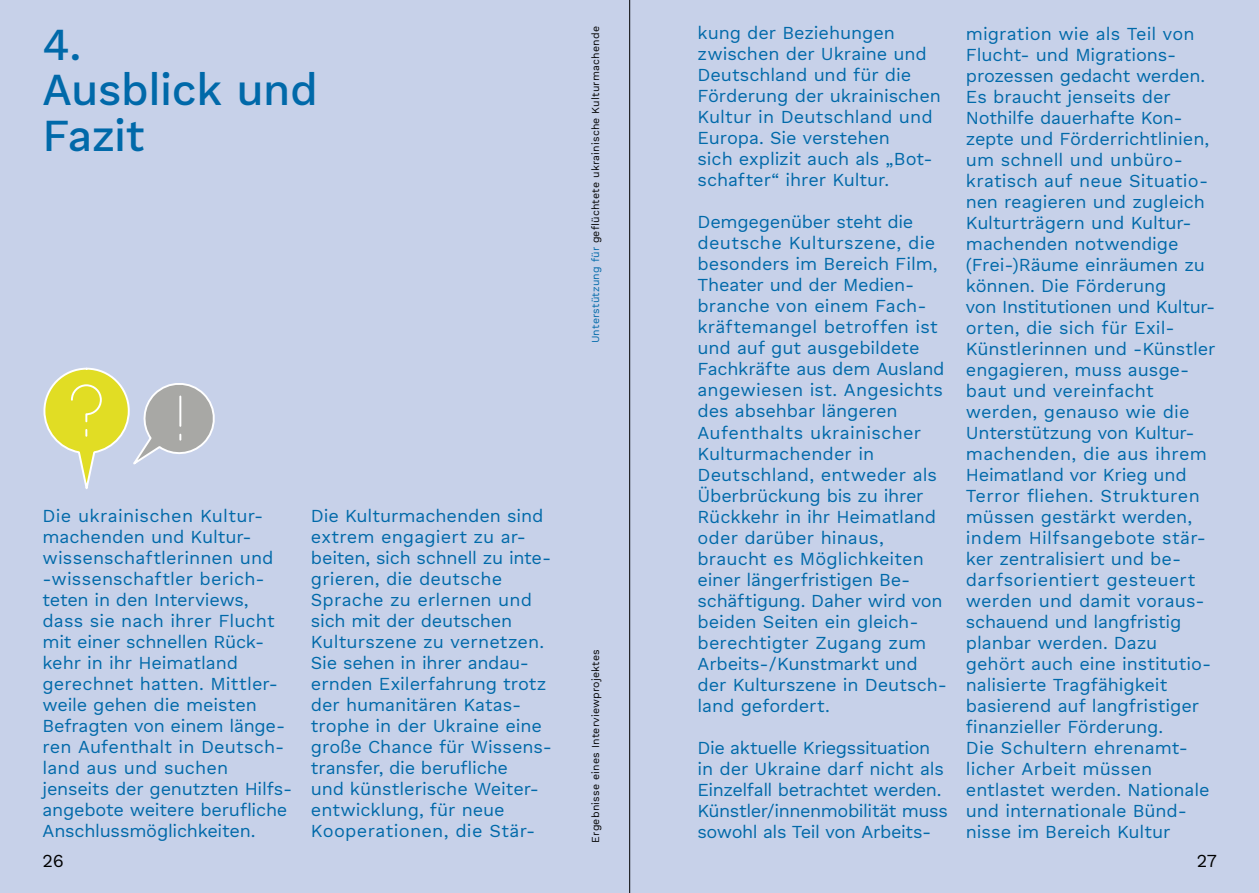
<style>
.page{position:relative;width:1259px;height:893px;background:#c7d1e9}
.page>*{position:absolute;margin:0;border:0;box-sizing:border-box;transform-origin:0 0}
.t1{font:500 45px/45.8px "Work Sans DUK";letter-spacing:-.01em;color:#0069a9}
.t2{font:18px/21px "Work Sans DUK";letter-spacing:-.005em;color:#0069a9}
.t3{font:18px/21px "Work Sans DUK";letter-spacing:-.025em;color:#0069a9}
.t4{font:18px "Work Sans DUK";color:#000}
.t5{font:10.5px "Work Sans DUK";letter-spacing:.02em;color:#000}
.s1{color:#0069a9}
</style>
<div class="page">
<svg style="left:43px;top:367px;width:172px;height:122px"></svg>
<hr style="left:629px;top:0;width:1px;height:893px;background:#000">
<h1 class="t1" style="left:43px;top:24px;width:277px">4.<br>Ausblick und<br>Fazit</h1>
<p class="t5" style="left:589px;top:343px;width:319px;rotate:-90deg"><span class="s1">Unterstützung für</span> geflüchtete ukrainische Kulturmachende</p>
<p class="t2" style="left:43px;top:506px;width:251px">Die ukrainischen Kultur&shy;machenden und Kultur&shy;wissenschaftlerinnen und -wissenschaftler berich&shy;teten in den Interviews, dass sie nach ihrer Flucht mit einer schnellen Rück&shy;kehr in ihr Heimatland gerechnet hatten. Mittler&shy;weile gehen die meisten<br>Befragten von einem länge&shy;ren Aufenthalt in Deutsch&shy;land aus und suchen jenseits der genutzten Hilfs&shy;angebote weitere berufliche<br>Anschlussmöglichkeiten.</p>
<p class="t2" style="left:311px;top:506px;width:243px">Die Kulturmachenden sind extrem engagiert zu ar&shy;beiten, sich schnell zu inte&shy;grieren, die deutsche<br>Sprache zu erlernen und sich mit der deutschen<br>Kulturszene zu vernetzen.<br>Sie sehen in ihrer andau&shy;ernden Exilerfahrung trotz der humanitären Katas&shy;trophe in der Ukraine eine große Chance für Wissens&shy;transfer, die berufliche<br>und künstlerische Weiter&shy;entwicklung, für neue<br>Kooperationen, die Stär-</p>
<p class="t5" style="left:589px;top:843px;width:195px;rotate:-90deg">Ergebnisse eines Interviewprojektes</p>
<p class="t2" style="left:697px;top:24px;width:245px">kung der Beziehungen zwischen der Ukraine und<br>Deutschland und für die<br>Förderung der ukrainischen<br>Kultur in Deutschland und<br>Europa. Sie verstehen<br>sich explizit auch als „Bot&shy;schafter“ ihrer Kultur.</p>
<p class="t2" style="left:697px;top:213px;width:251px">Demgegenüber steht die deutsche Kulturszene, die besonders im Bereich Film,<br>Theater und der Medien&shy;branche von einem Fach&shy;kräftemangel betroffen ist und auf gut ausgebildete<br>Fachkräfte aus dem Ausland angewiesen ist. Angesichts des absehbar längeren<br>Aufenthalts ukrainischer<br>Kulturmachender in<br>Deutschland, entweder als<br>Überbrückung bis zu ihrer<br>Rückkehr in ihr Heimatland oder darüber hinaus, braucht es Möglichkeiten einer längerfristigen Be&shy;schäftigung. Daher wird von beiden Seiten ein gleich&shy;berechtigter Zugang zum<br>Arbeits-/Kunstmarkt und der Kulturszene in Deutsch&shy;land gefordert.</p>
<p class="t3" style="left:697px;top:738px;width:252px">Die aktuelle Kriegssituation in der Ukraine darf nicht als<br>Einzelfall betrachtet werden.<br>Künstler/innenmobilität muss sowohl als Teil von Arbeits-</p>
<p class="t2" style="left:966px;top:24px;width:251px">migration wie als Teil von<br>Flucht- und Migrations&shy;prozessen gedacht werden.<br>Es braucht jenseits der<br>Nothilfe dauerhafte Kon&shy;zepte und Förderrichtlinien, um schnell und unbüro&shy;kratisch auf neue Situatio&shy;nen reagieren und zugleich<br>Kulturträgern und Kultur&shy;machenden notwendige (Frei-)Räume einräumen zu können. Die Förderung<br>von Institutionen und Kultur&shy;orten, die sich für Exil-<br>Künstlerinnen und -Künstler engagieren, muss ausge&shy;baut und vereinfacht werden, genauso wie die<br>Unterstützung von Kultur&shy;machenden, die aus ihrem<br>Heimatland vor Krieg und<br>Terror fliehen. Strukturen müssen gestärkt werden, indem Hilfsangebote stär&shy;ker zentralisiert und be&shy;darfsorientiert gesteuert werden und damit voraus&shy;schauend und langfristig planbar werden. Dazu gehört auch eine institutio&shy;nalisierte Tragfähigkeit basierend auf langfristiger finanzieller Förderung.<br>Die Schultern ehrenamt&shy;licher Arbeit müssen entlastet werden. Nationale und internationale Bünd&shy;nisse im Bereich Kultur</p>
<p class="t4" style="left:43px;top:850px;width:23px">26</p>
<p class="t4" style="left:1197px;top:850px;width:22px">27</p>
</div>
